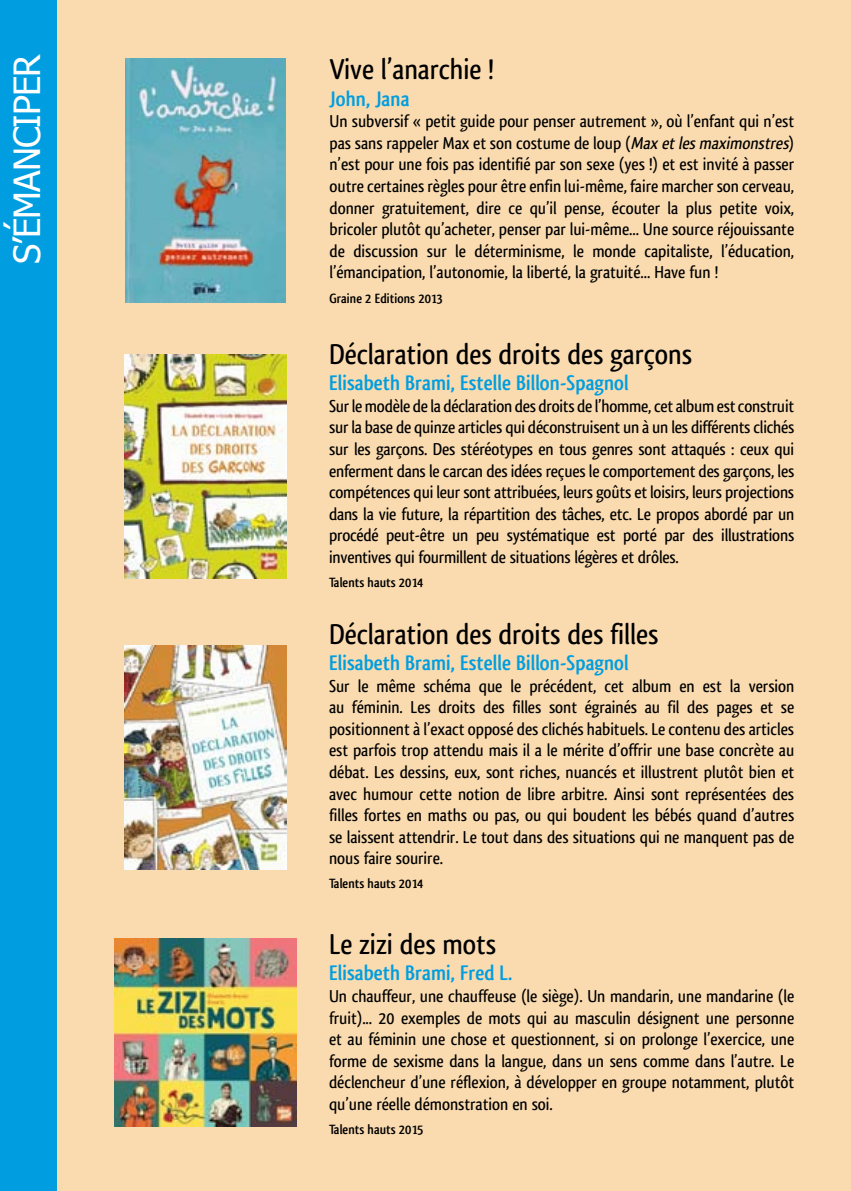
<style>
.page{position:relative;width:851px;height:1191px;background:#fff}
.page>*{position:absolute;margin:0;border:0;box-sizing:border-box;transform-origin:0 0}
.t1{font:36px "Tahoma";letter-spacing:-.025em;color:#fff}
.t2{font:500 30px "Qlassik";color:#000}
.t3{font:700 22px "Qlassik";color:#009ee0}
.t4{font:500 18px/21.6px "Qlassik";color:#000;text-align:justify}
.t5{font:700 14px "Qlassik";color:#000}
.s1{font-style:italic}
</style>
<div class="page">
<div style="left:15px;top:0;width:835px;height:1191px;background:#fadbb0"></div>
<div style="left:0;top:0;width:57px;height:1191px;background:#009ee0"></div>
<img style="left:125px;top:59px;width:160px;height:243px">
<img style="left:124px;top:354px;width:162px;height:225px">
<img style="left:115px;top:938px;width:181px;height:189px">
<img style="left:124px;top:645px;width:162px;height:224px">
<h1 class="t1" style="left:3px;top:264px;width:212px;rotate:-90deg">S’ÉMANCIPER</h1>
<h2 class="t2" style="left:329px;top:52px;width:166px">Vive l’anarchie !</h2>
<p class="t3" style="left:329px;top:86px;width:82px">John, Jana</p>
<p class="t4" style="left:329px;top:111px;width:466px">Un subversif « petit guide pour penser autrement », où l’enfant qui n’est pas sans rappeler Max et son costume de loup (<span class="s1">Max etlesmaximonstres</span>) n’est pour une fois pas identifié par son sexe (yes !) et est invité à passer outre certaines règles pour être enfin lui-même, faire marcher son cerveau, donner gratuitement, dire ce qu’il pense, écouter la plus petite voix, bricoler plutôt qu’acheter, penser par lui-même... Une source réjouissante de discussion sur le déterminisme, le monde capitaliste, l’éducation, l’émancipation, l’autonomie, la liberté, la gratuité... Have fun !</p>
<p class="t5" style="left:329px;top:290px;width:115px">Graine 2 Editions 2013</p>
<h2 class="t2" style="left:329px;top:336px;width:364px">Déclaration des droits des garçons</h2>
<p class="t3" style="left:329px;top:370px;width:301px">Elisabeth Brami, Estelle Billon-Spagnol</p>
<p class="t4" style="left:329px;top:395px;width:466px">Sur le modèle de la déclaration des droits de l’homme, cet album est construit sur la base de quinze articles qui déconstruisent un à un les différents clichés sur les garçons. Des stéréotypes en tous genres sont attaqués : ceux qui enferment dans le carcan des idées reçues le comportement des garçons, les compétences qui leur sont attribuées, leurs goûts et loisirs, leurs projections dans la vie future, la répartition des tâches, etc. Le propos abordé par un procédé peut-être un peu systématique est porté par des illustrations inventives qui fourmillent de situations légères et drôles.</p>
<p class="t5" style="left:329px;top:574px;width:96px">Talents hauts 2014</p>
<h2 class="t2" style="left:329px;top:616px;width:331px">Déclaration des droits des filles</h2>
<p class="t3" style="left:329px;top:650px;width:301px">Elisabeth Brami, Estelle Billon-Spagnol</p>
<p class="t4" style="left:329px;top:675px;width:466px">Sur le même schéma que le précédent, cet album en est la version au féminin. Les droits des filles sont égrainés au fil des pages et se positionnent à l’exact opposé des clichés habituels. Le contenu des articles est parfois trop attendu mais il a le mérite d’offrir une base concrète au débat. Les dessins, eux, sont riches, nuancés et illustrent plutôt bien et avec humour cette notion de libre arbitre. Ainsi sont représentées des filles fortes en maths ou pas, ou qui boudent les bébés quand d’autres se laissent attendrir. Le tout dans des situations qui ne manquent pas de nous faire sourire.</p>
<p class="t5" style="left:329px;top:875px;width:96px">Talents hauts 2014</p>
<h2 class="t2" style="left:329px;top:926px;width:168px">Le zizi des mots</h2>
<p class="t3" style="left:329px;top:960px;width:185px">Elisabeth Brami, Fred L.</p>
<p class="t4" style="left:329px;top:985px;width:466px">Un chauffeur, une chauffeuse (le siège). Un mandarin, une mandarine (le fruit)... 20 exemples de mots qui au masculin désignent une personne et au féminin une chose et questionnent, si on prolonge l’exercice, une forme de sexisme dans la langue, dans un sens comme dans l’autre. Le déclencheur d’une réflexion, à développer en groupe notamment, plutôt qu’une réelle démonstration en soi.</p>
<p class="t5" style="left:329px;top:1121px;width:96px">Talents hauts 2015</p>
</div>
